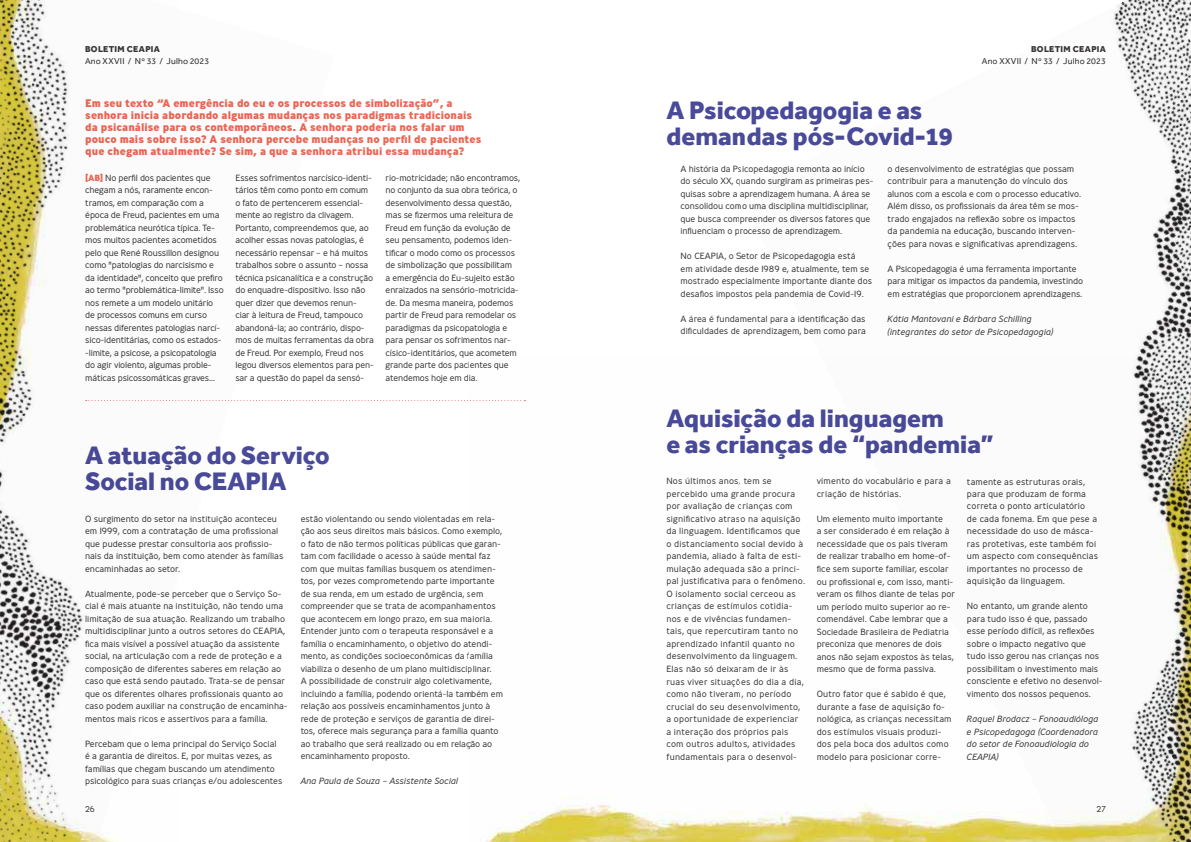
<style>
.page{position:relative;width:1191px;height:842px;background:#fff}
.page>*{position:absolute;margin:0;border:0;box-sizing:border-box;transform-origin:0 0}
.t1{font:800 26px/26px "Effra";color:#494a99}
.t2{font:800 11px/12px "Ministry";color:#ed6654}
.t3{font:300 9px/12.5px "Ministry";letter-spacing:-.005em;color:#393535}
.t4{font:300 9px/12.5px "Ministry";letter-spacing:.02em;color:#393535}
.t5{font:italic 300 9px/12.5px "Ministry";color:#393535}
.t6{font:8.8px "Effra";letter-spacing:.02em;color:#393535}
.t7{font:800 8.8px "Effra";letter-spacing:.04em;color:#393535}
.t8{font:300 8.5px "Ministry";color:#393535}
.s1{font-weight:800;color:#ed6654}
</style>
<div class="page">
<img style="left:0;top:0;width:200px;height:842px">
<img style="left:486px;top:400px;width:253px;height:442px">
<img style="left:739px;top:0;width:452px;height:842px">
<svg style="left:86px;top:400px;width:439px;height:1px"></svg>
<p class="t7" style="left:85px;top:44px;width:76px">BOLETIM CEAPIA</p>
<p class="t6" style="left:85px;top:56px;width:126px">Ano XXVII / Nº 33 / Julho 2023</p>
<p class="t2" style="left:85px;top:97px;width:397px">Em seu texto “A emergência do eu e os processos de simbolização”, a senhora inicia abordando algumas mudanças nos paradigmas tradicionais da psicanálise para os contemporâneos. A senhora poderia nos falar um pouco mais sobre isso? A senhora percebe mudanças no perfil de pacientes que chegam atualmente? Se sim, a que a senhora atribui essa mudança?</p>
<p class="t3" style="left:85px;top:171px;width:140px"><span class="s1">[AB]</span> No perfil dos pacientes que chegam a nós, raramente encon&shy;tramos, em comparação com a época de Freud, pacientes em uma problemática neurótica típica. Te&shy;mos muitos pacientes acometidos pelo que René Roussillon designou como "patologias do narcisismo e da identidade", conceito que prefiro ao termo "problemática-limite". Isso nos remete a um modelo unitário de processos comuns em curso nessas diferentes patologias narcí&shy;sico-identitárias, como os estados--limite, a psicose, a psicopatologia do agir violento, algumas proble&shy;máticas psicossomáticas graves…</p>
<p class="t3" style="left:235px;top:171px;width:140px">Esses sofrimentos narcísico-identi&shy;tários têm como ponto em comum o fato de pertencerem essencial&shy;mente ao registro da clivagem.<br>Portanto, compreendemos que, ao acolher essas novas patologias, é necessário repensar – e há muitos trabalhos sobre o assunto – nossa técnica psicanalítica e a construção do enquadre-dispositivo. Isso não quer dizer que devemos renun-<br>ciar à leitura de Freud, tampouco abandoná-la; ao contrário, dispo&shy;mos de muitas ferramentas da obra de Freud. Por exemplo, Freud nos legou diversos elementos para pen&shy;sar a questão do papel da sensó-</p>
<p class="t3" style="left:386px;top:171px;width:136px">rio-motricidade; não encontramos, no conjunto da sua obra teórica, o desenvolvimento dessa questão, mas se fizermos uma releitura de<br>Freud em função da evolução de seu pensamento, podemos iden&shy;tificar o modo como os processos de simbolização que possibilitam<br>a emergência do Eu-sujeito estão enraizados na sensório-motricida&shy;de. Da mesma maneira, podemos partir de Freud para remodelar os paradigmas da psicopatologia e para pensar os sofrimentos nar&shy;císico-identitários, que acometem grande parte dos pacientes que atendemos hoje em dia.</p>
<h1 class="t1" style="left:85px;top:442px;width:246px">A atuação do Serviço<br>Social no CEAPIA</h1>
<p class="t3" style="left:85px;top:512px;width:200px">O surgimento do setor na instituição aconteceu em 1999, com a contratação de uma profissional que pudesse prestar consultoria aos profissio&shy;nais da instituição, bem como atender às famílias encaminhadas ao setor.</p>
<p class="t3" style="left:85px;top:587px;width:204px">Atualmente, pode-se perceber que o Serviço So&shy;cial é mais atuante na instituição, não tendo uma limitação de sua atuação. Realizando um trabalho multidisciplinar junto a outros setores do CEAPIA, fica mais visível a possível atuação da assistente social, na articulação com a rede de proteção e a composição de diferentes saberes em relação ao caso que está sendo pautado. Trata-se de pensar que os diferentes olhares profissionais quanto ao caso podem auxiliar na construção de encaminha&shy;mentos mais ricos e assertivos para a família.</p>
<p class="t3" style="left:85px;top:737px;width:199px">Percebam que o lema principal do Serviço Social é a garantia de direitos. E, por muitas vezes, as famílias que chegam buscando um atendimento psicológico para suas crianças e/ou adolescentes</p>
<p class="t3" style="left:301px;top:512px;width:204px">estão violentando ou sendo violentadas em rela&shy;ção aos seus direitos mais básicos. Como exemplo, o fato de não termos políticas públicas que garan&shy;tam com facilidade o acesso à saúde mental faz com que muitas famílias busquem os atendimen&shy;tos, por vezes comprometendo parte importante de sua renda, em um estado de urgência, sem compreender que se trata de acompanhamentos que acontecem em longo prazo, em sua maioria.<br>Entender junto com o terapeuta responsável e a família o encaminhamento, o objetivo do atendi&shy;mento, as condições socioeconômicas da família viabiliza o desenho de um plano multidisciplinar.<br>A possibilidade de construir algo coletivamente, incluindo a família, podendo orientá-la também em relação aos possíveis encaminhamentos junto à rede de proteção e serviços de garantia de direi&shy;tos, oferece mais segurança para a família quanto ao trabalho que será realizado ou em relação ao encaminhamento proposto.</p>
<p class="t5" style="left:301px;top:775px;width:159px">Ana Paula de Souza – Assistente Social</p>
<h1 class="t1" style="left:666px;top:97px;width:288px">A Psicopedagogia e as demandas pós-Covid-19</h1>
<p class="t7" style="left:1031px;top:44px;width:76px">BOLETIM CEAPIA</p>
<p class="t6" style="left:981px;top:56px;width:126px">Ano XXVII / Nº 33 / Julho 2023</p>
<p class="t3" style="left:680px;top:162px;width:194px">A história da Psicopedagogia remonta ao início do século XX, quando surgiram as primeiras pes&shy;quisas sobre a aprendizagem humana. A área se consolidou como uma disciplina multidisciplinar, que busca compreender os diversos fatores que influenciam o processo de aprendizagem.</p>
<p class="t3" style="left:680px;top:250px;width:193px">No CEAPIA, o Setor de Psicopedagogia está<br>em atividade desde 1989 e, atualmente, tem se mostrado especialmente importante diante dos desafios impostos pela pandemia de Covid-19.</p>
<p class="t3" style="left:680px;top:312px;width:187px">A área é fundamental para a identificação das dificuldades de aprendizagem, bem como para</p>
<p class="t3" style="left:887px;top:162px;width:195px">o desenvolvimento de estratégias que possam contribuir para a manutenção do vínculo dos alunos com a escola e com o processo educativo.<br>Além disso, os profissionais da área têm se mos&shy;trado engajados na reflexão sobre os impactos da pandemia na educação, buscando interven&shy;ções para novas e significativas aprendizagens.</p>
<p class="t3" style="left:887px;top:262px;width:197px">A Psicopedagogia é uma ferramenta importante para mitigar os impactos da pandemia, investindo em estratégias que proporcionem aprendizagens.</p>
<p class="t5" style="left:887px;top:312px;width:168px">Kátia Mantovani e Bárbara Schilling (integrantes do setor de Psicopedagogia)</p>
<h1 class="t1" style="left:666px;top:405px;width:329px">Aquisição da linguagem<br>e as crianças de “pandemia”</h1>
<p class="t4" style="left:666px;top:475px;width:140px">Nos últimos anos, tem se percebido uma grande procura por avaliação de crianças com significativo atraso na aquisição da linguagem. Identificamos que o distanciamento social devido à pandemia, aliado à falta de esti&shy;mulação adequada são a princi&shy;pal justificativa para o fenômeno.<br>O isolamento social cerceou as crianças de estímulos cotidia&shy;nos e de vivências fundamen&shy;tais, que repercutiram tanto no aprendizado infantil quanto no desenvolvimento da linguagem.<br>Elas não só deixaram de ir às ruas viver situações do dia a dia, como não tiveram, no período crucial do seu desenvolvimento, a oportunidade de experienciar a interação dos próprios pais com outros adultos, atividades fundamentais para o desenvol-</p>
<p class="t4" style="left:816px;top:475px;width:136px">vimento do vocabulário e para a criação de histórias.</p>
<p class="t3" style="left:816px;top:512px;width:140px">Um elemento muito importante<br>a ser considerado é em relação à necessidade que os pais tiveram de realizar trabalho em home-of&shy;fice sem suporte familiar, escolar ou profissional e, com isso, manti&shy;veram os filhos diante de telas por um período muito superior ao re&shy;comendável. Cabe lembrar que a<br>Sociedade Brasileira de Pediatria preconiza que menores de dois anos não sejam expostos às telas, mesmo que de forma passiva.</p>
<p class="t3" style="left:816px;top:687px;width:136px">Outro fator que é sabido é que, durante a fase de aquisição fo&shy;nológica, as crianças necessitam dos estímulos visuais produzi&shy;dos pela boca dos adultos como modelo para posicionar corre-</p>
<p class="t3" style="left:967px;top:475px;width:133px">tamente as estruturas orais, para que produzam de forma correta o ponto articulatório<br>de cada fonema. Em que pese a necessidade do uso de másca&shy;ras protetivas, este também foi um aspecto com consequências importantes no processo de aquisição da linguagem.</p>
<p class="t3" style="left:967px;top:600px;width:137px">No entanto, um grande alento para tudo isso é que, passado esse período difícil, as reflexões sobre o impacto negativo que tudo isso gerou nas crianças nos possibilitam o investimento mais consciente e efetivo no desenvol&shy;vimento dos nossos pequenos.</p>
<p class="t5" style="left:967px;top:712px;width:133px">Raquel Brodacz – Fonoaudióloga e Psicopedagoga (Coordenadora do setor de Fonoaudiologia do<br>CEAPIA)</p>
<p class="t8" style="left:85px;top:803px;width:11px">26</p>
<p class="t8" style="left:1096px;top:803px;width:11px">27</p>
</div>
